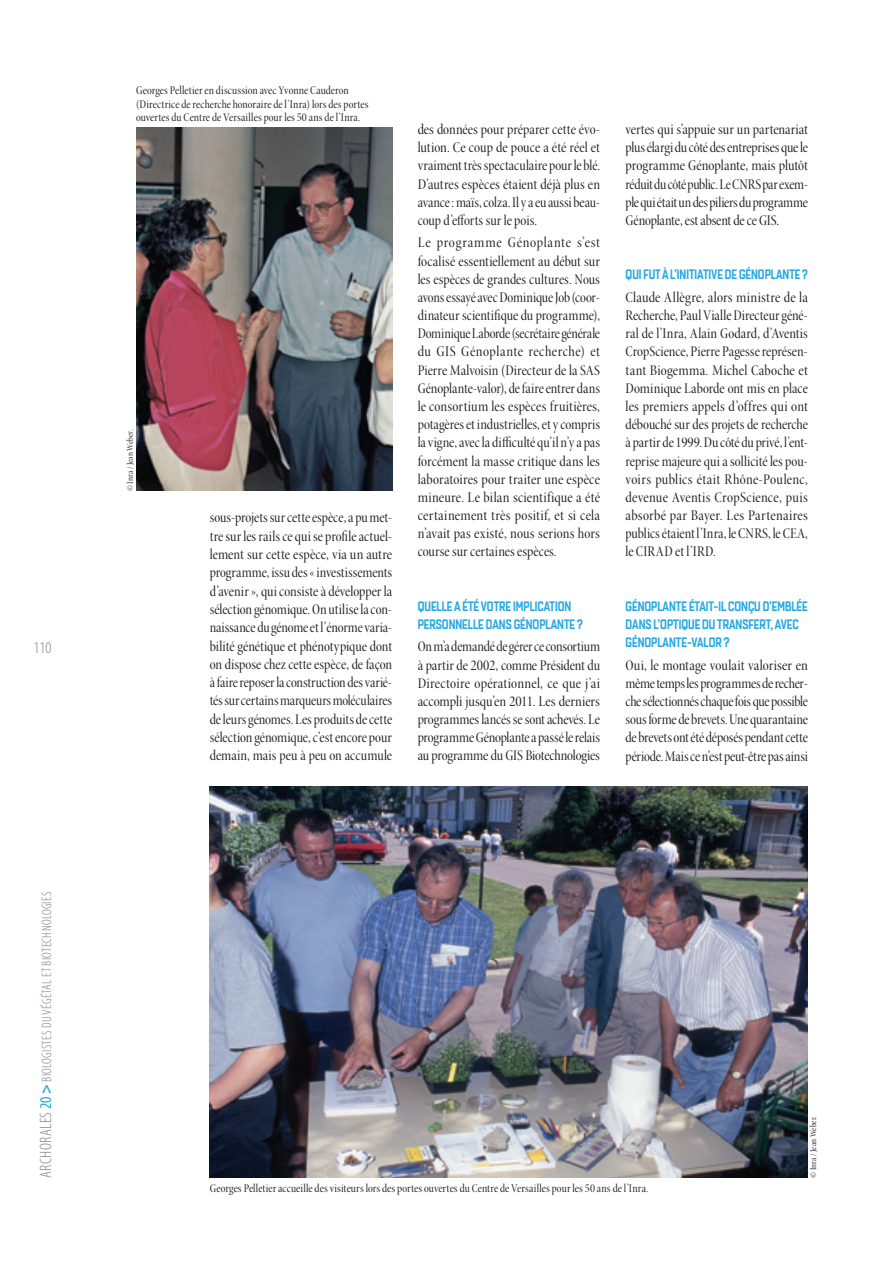
<style>
.page{position:relative;width:893px;height:1263px;background:#fff}
.page>*{position:absolute;margin:0;border:0;box-sizing:border-box;transform-origin:0 0}
.t1{font:300 condensed 16.5px "Myriad Pro";color:#808285}
.texte_courant{font:15px/18.1px "Minion Pro Cn Disp";color:#231f20;text-align:justify}
.question{font:13.5px/18.1px "Quarca Con Med";color:#27a8e0}
.t2{font:300 condensed 13.5px "Myriad Pro";letter-spacing:.02em;color:#808285}
.ok_légende{font:12px/13.5px "Minion Pro Cn Disp";letter-spacing:.01em;color:#231f20}
.copyright{font:9px "Minion Pro Cn Disp";letter-spacing:.02em;color:#231f20}
.s1{font-size:16.5px}
.s2{font-weight:400;font-size:16.5px;color:#27a8e0}
.s3{font-weight:700;font-size:16.5px;color:#27a8e0}
</style>
<div class="page">
<img style="left:136px;top:128px;width:256px;height:362px">
<img style="left:210px;top:787px;width:598px;height:391px">
<p class="t1" style="left:34px;top:639px;width:19px">110</p>
<p class="t2" style="left:40px;top:1178px;width:288px;rotate:-90deg"><span class="s1">ARCHORALES</span><span class="s2">20</span> <span class="s3">&gt;</span> BIOLOGISTES DU VÉGÉTAL ET BIOTECHNOLOGIES</p>
<p class="ok_légende" style="left:136px;top:84px;width:234px">Georges Pelletier en discussion avec Yvonne Cauderon (Directrice de recherche honoraire de l’Inra) lors des portes ouvertes du Centre de Versailles pour les 50 ans de l’Inra.</p>
<p class="copyright" style="left:125px;top:491px;width:63px;rotate:-90deg">© Inra / Jean Weber.</p>
<p class="texte_courant" style="left:210px;top:509px;width:184px">sous-projets sur cette espèce, a pu met&shy;tre sur les rails ce qui se profile actuel&shy;lement sur cette espèce, via un autre programme, issu des « investissements d’avenir », qui consiste à développer la sélection génomique. On utilise la con&shy;naissance du génome et l’énorme varia&shy;bilité génétique et phénotypique dont on dispose chez cette espèce, de façon à faire reposer la construction des varié&shy;tés sur certains marqueurs moléculaires de leurs génomes. Les produits de cette sélection génomique, c’est encore pour demain, mais peu à peu on accumule</p>
<p class="texte_courant" style="left:418px;top:120px;width:184px">des données pour préparer cette évo&shy;lution. Ce coup de pouce a été réel et vraiment très spectaculaire pour le blé.<br>D’autres espèces étaient déjà plus en avance : maïs, colza. Il y a eu aussi beau&shy;coup d’efforts sur le pois.</p>
<p class="texte_courant" style="left:418px;top:234px;width:184px">Le programme Génoplante s’est focalisé essentiellement au début sur les espèces de grandes cultures. Nous avons essayé avec Dominique Job (coor&shy;dinateur scientifique du programme), Dominique Laborde (secrétaire générale du GIS Génoplante recherche) et Pierre Malvoisin (Directeur de la SAS Génoplante-valor), de faire entrer dans le consortium les espèces fruitières, potagères et industrielles, et y compris la vigne, avec la difficulté qu’il n’y a pas forcément la masse critique dans les laboratoires pour traiter une espèce mineure. Le bilan scientifique a été certainement très positif, et si cela n’avait pas existé, nous serions hors course sur certaines espèces.</p>
<p class="question" style="left:418px;top:597px;width:167px">QUELLE A ÉTÉ VOTRE IMPLICATION<br>PERSONNELLE DANS GÉNOPLANTE ?</p>
<p class="texte_courant" style="left:418px;top:638px;width:184px">On m’a demandé de gérer ce consortium à partir de 2002, comme Président du Directoire opérationnel, ce que j’ai accompli jusqu’en 2011. Les derniers programmes lancés se sont achevés. Le programme Génoplante a passé le relais au programme du GIS Biotechnologies</p>
<p class="texte_courant" style="left:626px;top:120px;width:184px">vertes qui s’appuie sur un partenariat plus élargi du côté des entreprises que le programme Génoplante, mais plutôt réduit du côté public. Le CNRS par exem&shy;ple qui était un des piliers du programme Génoplante, est absent de ce GIS.</p>
<p class="question" style="left:626px;top:265px;width:184px">QUI FUT À L’INITIATIVE DE GÉNOPLANTE ?</p>
<p class="texte_courant" style="left:626px;top:288px;width:184px">Claude Allègre, alors ministre de la Recherche, Paul Vialle Directeur géné&shy;ral de l’Inra, Alain Godard, d’Aventis CropScience, Pierre Pagesse représen&shy;tant Biogemma. Michel Caboche et Dominique Laborde ont mis en place les premiers appels d’offres qui ont débouché sur des projets de recherche à partir de 1999. Du côté du privé, l’ent&shy;reprise majeure qui a sollicité les pou&shy;voirs publics était Rhône-Poulenc, devenue Aventis CropScience, puis absorbé par Bayer. Les Partenaires publics étaient l’Inra, le CNRS, le CEA, le CIRAD et l’IRD.</p>
<p class="question" style="left:626px;top:597px;width:184px">GÉNOPLANTE ÉTAIT-IL CONÇU D’EMBLÉE<br>DANS L’OPTIQUE DU TRANSFERT, AVEC<br>GÉNOPLANTE-VALOR ?</p>
<p class="texte_courant" style="left:626px;top:656px;width:184px">Oui, le montage voulait valoriser en même temps les programmes de recher&shy;che sélectionnés chaque fois que possible sous forme de brevets. Une quarantaine de brevets ont été déposés pendant cette période. Mais ce n’est peut-être pas ainsi</p>
<p class="copyright" style="left:808px;top:1178px;width:63px;rotate:-90deg">© Inra / Jean Weber.</p>
<p class="ok_légende" style="left:210px;top:1181px;width:440px">Georges Pelletier accueille des visiteurs lors des portes ouvertes du Centre de Versailles pour les 50 ans de l’Inra.</p>
</div>
